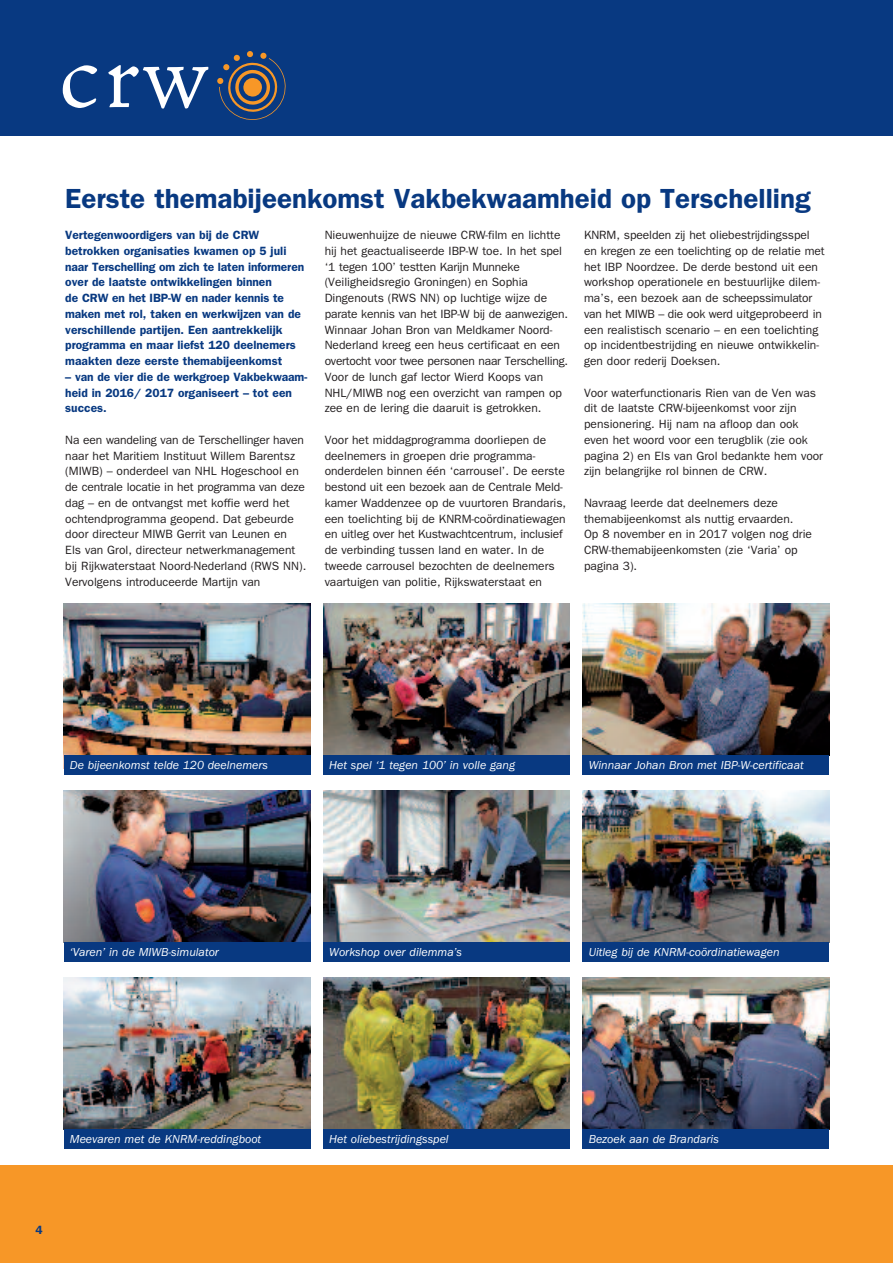
<style>
.page{position:relative;width:893px;height:1263px;background:#fff}
.page>*{position:absolute;margin:0;border:0;box-sizing:border-box;transform-origin:0 0}
.t1{font:600 27.75px "ITC Franklin Gothic Std";color:#083981}
.t2{font:12px/15.8px "ITC Franklin Gothic Std";color:#231f20}
.t3{font:600 12px/15.8px "ITC Franklin Gothic Std";color:#083981}
.t4{font:italic 12px "ITC Franklin Gothic Std";color:#fff}
</style>
<div class="page">
<div style="left:0;top:0;width:893px;height:136px;background:#083981"></div>
<svg style="left:63px;top:65px;width:34px;height:43px"></svg>
<svg style="left:108px;top:65px;width:100px;height:44px"></svg>
<svg style="left:217px;top:51px;width:69px;height:69px"></svg>
<div style="left:0;top:1165px;width:893px;height:98px;background:#f79727"></div>
<img style="left:64px;top:604px;width:246px;height:151px">
<div style="left:64px;top:755px;width:246px;height:19px;background:#083981"></div>
<img style="left:323px;top:604px;width:247px;height:151px">
<div style="left:323px;top:755px;width:247px;height:19px;background:#083981"></div>
<img style="left:583px;top:604px;width:246px;height:151px">
<div style="left:583px;top:755px;width:246px;height:19px;background:#083981"></div>
<img style="left:64px;top:791px;width:246px;height:151px">
<div style="left:64px;top:942px;width:246px;height:19px;background:#083981"></div>
<img style="left:323px;top:791px;width:247px;height:151px">
<div style="left:323px;top:942px;width:247px;height:19px;background:#083981"></div>
<img style="left:583px;top:791px;width:246px;height:151px">
<div style="left:583px;top:942px;width:246px;height:19px;background:#083981"></div>
<img style="left:64px;top:978px;width:246px;height:152px">
<div style="left:64px;top:1130px;width:246px;height:19px;background:#083981"></div>
<img style="left:323px;top:978px;width:247px;height:152px">
<div style="left:323px;top:1130px;width:247px;height:19px;background:#083981"></div>
<img style="left:583px;top:978px;width:246px;height:152px">
<div style="left:583px;top:1130px;width:246px;height:19px;background:#083981"></div>
<h1 class="t1" style="left:65px;top:189px;width:747px">Eerste themabijeenkomst Vakbekwaamheid op Terschelling</h1>
<p class="t3" style="left:65px;top:228px;width:240px">Vertegenwoordigers van bij de CRW betrokken organisaties kwamen op 5 juli naar Terschelling om zich te laten informeren over de laatste ontwikkelingen binnen<br>de CRW en het IBP-W en nader kennis te maken met rol, taken en werkwijzen van de verschillende partijen. Een aantrekkelijk programma en maar liefst 120 deelnemers maakten deze eerste themabijeenkomst</p>
<p class="t3" style="left:65px;top:370px;width:243px">– van de vier die de werkgroep Vakbekwaam&shy;heid in 2016/ 2017 organiseert – tot een succes.</p>
<p class="t2" style="left:65px;top:433px;width:242px">Na een wandeling van de Terschellinger haven naar het Maritiem Instituut Willem Barentsz (MIWB) – onderdeel van NHL Hogeschool en de centrale locatie in het programma van deze dag – en de ontvangst met koffie werd het ochtendprogramma geopend. Dat gebeurde door directeur MIWB Gerrit van Leunen en<br>Els van Grol, directeur netwerkmanagement bij Rijkwaterstaat Noord-Nederland (RWS NN).<br>Vervolgens introduceerde Martijn van</p>
<p class="t2" style="left:325px;top:228px;width:245px">Nieuwenhuijze de nieuwe CRW-film en lichtte hij het geactualiseerde IBP-W toe. In het spel ‘1 tegen 100’ testten Karijn Munneke (Veiligheidsregio Groningen) en Sophia Dingenouts (RWS NN) op luchtige wijze de parate kennis van het IBP-W bij de aanwezigen.<br>Winnaar Johan Bron van Meldkamer Noord-Nederland kreeg een heus certificaat en een overtocht voor twee personen naar Terschelling.<br>Voor de lunch gaf lector Wierd Koops van NHL/MIWB nog een overzicht van rampen op zee en de lering die daaruit is getrokken.</p>
<p class="t2" style="left:325px;top:433px;width:243px">Voor het middagprogramma doorliepen de deelnemers in groepen drie programma&shy;onderdelen binnen één ‘carrousel’. De eerste bestond uit een bezoek aan de Centrale Meld&shy;kamer Waddenzee op de vuurtoren Brandaris, een toelichting bij de KNRM-coördinatiewagen en uitleg over het Kustwachtcentrum, inclusief de verbinding tussen land en water. In de tweede carrousel bezochten de deelnemers vaartuigen van politie, Rijkswaterstaat en</p>
<p class="t2" style="left:584px;top:228px;width:242px">KNRM, speelden zij het oliebestrijdingsspel en kregen ze een toelichting op de relatie met het IBP Noordzee. De derde bestond uit een workshop operationele en bestuurlijke dilem&shy;ma’s, een bezoek aan de scheepssimulator van het MIWB – die ook werd uitgeprobeerd in een realistisch scenario – en een toelichting op incidentbestrijding en nieuwe ontwikkelin&shy;gen door rederij Doeksen.</p>
<p class="t2" style="left:584px;top:386px;width:241px">Voor waterfunctionaris Rien van de Ven was dit de laatste CRW-bijeenkomst voor zijn pensionering. Hij nam na afloop dan ook even het woord voor een terugblik (zie ook pagina 2) en Els van Grol bedankte hem voor zijn belangrijke rol binnen de CRW.</p>
<p class="t2" style="left:584px;top:496px;width:230px">Navraag leerde dat deelnemers deze themabijeenkomst als nuttig ervaarden.<br>Op 8 november en in 2017 volgen nog drie CRW-themabijeenkomsten (zie ‘Varia’ op pagina 3).</p>
<p class="t4" style="left:70px;top:761px;width:200px">De bijeenkomst telde 120 deelnemers</p>
<p class="t4" style="left:329px;top:761px;width:187px">Het spel ‘1 tegen 100’ in volle gang</p>
<p class="t4" style="left:589px;top:761px;width:217px">Winnaar Johan Bron met IBP-W-certificaat</p>
<p class="t4" style="left:70px;top:948px;width:151px">‘Varen’ in de MIWB-simulator</p>
<p class="t4" style="left:329px;top:948px;width:134px">Workshop over dilemma’s</p>
<p class="t4" style="left:589px;top:948px;width:192px">Uitleg bij de KNRM-coördinatiewagen</p>
<p class="t4" style="left:70px;top:1135px;width:193px">Meevaren met de KNRM-reddingboot</p>
<p class="t4" style="left:329px;top:1135px;width:121px">Het oliebestrijdingsspel</p>
<p class="t4" style="left:589px;top:1135px;width:132px">Bezoek aan de Brandaris</p>
<p class="t3" style="left:36px;top:1223px;width:9px">4</p>
</div>
